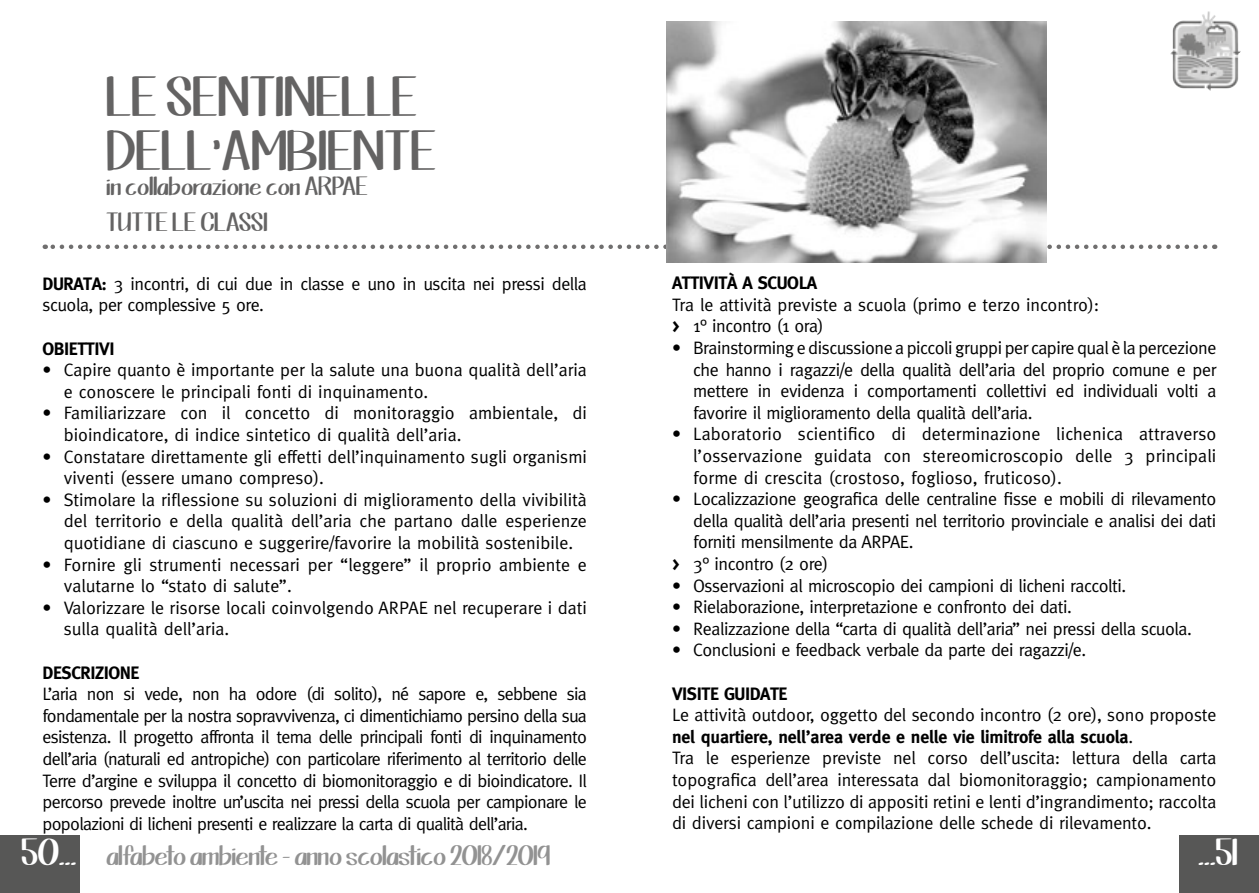
<style>
.page{position:relative;width:1259px;height:893px;background:#fff}
.page>*{position:absolute;margin:0;border:0;box-sizing:border-box;transform-origin:0 0}
.t1{font:45px/54px "KG This Is Not Goodbye";letter-spacing:.02em;color:#646363}
.t2{font:30px "KG This Is Not Goodbye";color:#fff}
.t3{font:22.5px "KG This Is Not Goodbye";letter-spacing:-.005em;color:#929292}
.t4{font:21px/36px "KG This Is Not Goodbye";letter-spacing:.015em;color:#646363}
.t5{font:18px/21.6px "Meta";letter-spacing:-.01em;color:#000}
.t6{font:700 18px "Meta";letter-spacing:-.025em;color:#000}
.s1{font-weight:700}
.s2{font-size:30px;color:#fff}
</style>
<div class="page">
<img style="left:1170px;top:11px;width:70px;height:80px">
<div style="left:1179px;top:836px;width:80px;height:57px;background:#575756"></div>
<div style="left:0;top:836px;width:80px;height:57px;background:#575756"></div>
<svg style="left:45px;top:245px;width:1160px;height:4px"></svg>
<img style="left:666px;top:21px;width:380px;height:242px">
<h1 class="t1" style="left:106px;top:71px;width:331px">LE SENTINELLE<br>DELL’AMBIENTE</h1>
<p class="t4" style="left:106px;top:169px;width:263px">in collaborazione con ARPAE<br>TUTTE LE CLASSI</p>
<p class="t5" style="left:43px;top:272px;width:546px"><span class="s1">DURATA:</span> 3 incontri, di cui due in classe e uno in uscita nei pressi della scuola, per complessive 5 ore.</p>
<p class="t6" style="left:43px;top:338px;width:73px">OBIETTIVI</p>
<p class="t5" style="left:64px;top:359px;width:524px;text-indent:-21px">• Capire quanto è importante per la salute una buona qualità dell’aria e conoscere le principali fonti di inquinamento.</p>
<p class="t5" style="left:64px;top:402px;width:524px;text-indent:-21px">• Familiarizzare con il concetto di monitoraggio ambientale, di bioindicatore, di indice sintetico di qualità dell’aria.</p>
<p class="t5" style="left:64px;top:445px;width:524px;text-indent:-21px">• Constatare direttamente gli effetti dell’inquinamento sugli organismi viventi (essere umano compreso).</p>
<p class="t5" style="left:64px;top:488px;width:524px;text-align:justify;text-indent:-21px">• Stimolare la riflessione su soluzioni di miglioramento della vivibilità del territorio e della qualità dell’aria che partano dalle esperienze quotidiane di ciascuno e suggerire/favorire la mobilità sostenibile.</p>
<p class="t5" style="left:64px;top:553px;width:524px;text-indent:-21px">• Fornire gli strumenti necessari per “leggere” il proprio ambiente e valutarne lo “stato di salute”.</p>
<p class="t5" style="left:64px;top:596px;width:524px;text-indent:-21px">• Valorizzare le risorse locali coinvolgendo ARPAE nel recuperare i dati sulla qualità dell’aria.</p>
<p class="t6" style="left:43px;top:662px;width:98px">DESCRIZIONE</p>
<p class="t5" style="left:43px;top:683px;width:546px;text-align:justify">L’aria non si vede, non ha odore (di solito), né sapore e, sebbene sia fondamentale per la nostra sopravvivenza, ci dimentichiamo persino della sua esistenza. Il progetto affronta il tema delle principali fonti di inquinamento dell’aria (naturali ed antropiche) con particolare riferimento al territorio delle Terre d’argine e sviluppa il concetto di biomonitoraggio e di bioindicatore. Il percorso prevede inoltre un’uscita nei pressi della scuola per campionare le popolazioni di licheni presenti e realizzare la carta di qualità dell’aria.</p>
<p class="t6" style="left:672px;top:272px;width:147px">ATTIVITÀ A SCUOLA</p>
<p class="t5" style="left:672px;top:293px;width:428px">Tra le attività previste a scuola (primo e terzo incontro): <span class="s1">&gt;</span> 1° incontro (1 ora)</p>
<p class="t5" style="left:693px;top:337px;width:524px;text-align:justify;text-indent:-21px">• Brainstorming e discussione a piccoli gruppi per capire qual è la percezione che hanno i ragazzi/e della qualità dell’aria del proprio comune e per mettere in evidenza i comportamenti collettivi ed individuali volti a favorire il miglioramento della qualità dell’aria.</p>
<p class="t5" style="left:693px;top:423px;width:525px;text-align:justify;text-indent:-21px">• Laboratorio scientifico di determinazione lichenica attraverso l’osservazione guidata con stereomicroscopio delle 3 principali forme di crescita (crostoso, foglioso, fruticoso).</p>
<p class="t5" style="left:672px;top:488px;width:546px">• Localizzazione geografica delle centraline fisse e mobili di rilevamento</p>
<p class="t5" style="left:693px;top:509px;width:524px">della qualità dell’aria presenti nel territorio provinciale e analisi dei dati</p>
<p class="t5" style="left:693px;top:531px;width:222px">forniti mensilmente da ARPAE.</p>
<p class="t5" style="left:672px;top:553px;width:158px"><span class="s1">&gt;</span> 3° incontro (2 ore)</p>
<p class="t5" style="left:672px;top:574px;width:456px">• Osservazioni al microscopio dei campioni di licheni raccolti.</p>
<p class="t5" style="left:672px;top:596px;width:401px">• Rielaborazione, interpretazione e confronto dei dati.</p>
<p class="t5" style="left:672px;top:617px;width:521px">• Realizzazione della “carta di qualità dell’aria” nei pressi della scuola.</p>
<p class="t5" style="left:672px;top:639px;width:416px">• Conclusioni e feedback verbale da parte dei ragazzi/e.</p>
<p class="t6" style="left:672px;top:683px;width:117px">VISITE GUIDATE</p>
<p class="t5" style="left:672px;top:704px;width:546px">Le attività outdoor, oggetto del secondo incontro (2 ore), sono proposte <span class="s1">nel quartiere, nell’area verde e nelle vie limitrofe alla scuola</span>.<br>Tra le esperienze previste nel corso dell’uscita: lettura della carta topografica dell’area interessata dal biomonitoraggio; campionamento dei licheni con l’utilizzo di appositi retini e lenti d’ingrandimento; raccolta di diversi campioni e compilazione delle schede di rilevamento.</p>
<p class="t3" style="left:22px;top:838px;width:530px"><span class="s2">50…</span> alfabeto ambiente - anno scolastico 2018/2019</p>
<h2 class="t2" style="left:1198px;top:830px;width:41px">…51</h2>
</div>
